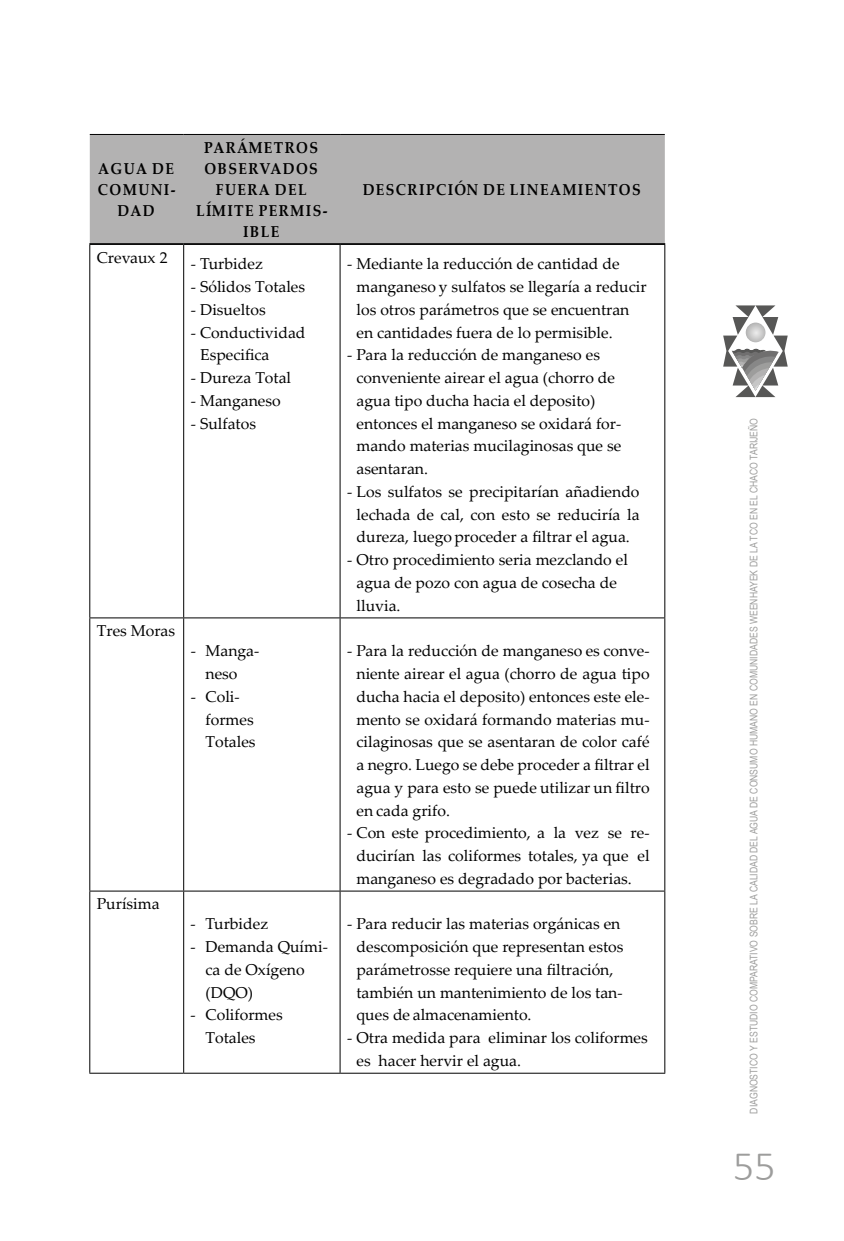
<style>
.page{position:relative;width:844px;height:1241px;background:#fff}
.page>*{position:absolute;margin:0;border:0;box-sizing:border-box;transform-origin:0 0}
.t1{font:300 42px "Calibri";color:#9d9d9c}
.t2{font:15.75px/22.8px "Palatino Linotype";color:#000}
.t3{font:700 15.75px/21px "Palatino Linotype";letter-spacing:.1em;color:#000;text-align:center;scale:.9 1}
.t4{font:10.5px "Arial Narrow";color:#9d9d9c}
</style>
<div class="page">
<svg style="left:723px;top:305px;width:64px;height:92px"></svg>
<svg style="left:745px;top:322px;width:20px;height:20px"></svg>
<div style="left:90px;top:135px;width:574px;height:108px;background:#b3b2b2"></div>
<hr style="left:90px;top:134px;width:94px;height:1px;background:#000">
<hr style="left:184px;top:134px;width:156px;height:1px;background:#000">
<hr style="left:340px;top:134px;width:324px;height:1px;background:#000">
<hr style="left:89px;top:245px;width:1px;height:372px;background:#000">
<hr style="left:183px;top:245px;width:1px;height:372px;background:#000">
<hr style="left:339px;top:245px;width:1px;height:372px;background:#000">
<hr style="left:664px;top:245px;width:1px;height:372px;background:#000">
<hr style="left:89px;top:617px;width:95px;height:1px;background:#000">
<hr style="left:89px;top:618px;width:1px;height:272px;background:#000">
<hr style="left:184px;top:617px;width:156px;height:1px;background:#000">
<hr style="left:183px;top:618px;width:1px;height:272px;background:#000">
<hr style="left:340px;top:617px;width:325px;height:1px;background:#000">
<hr style="left:339px;top:618px;width:1px;height:272px;background:#000">
<hr style="left:664px;top:618px;width:1px;height:272px;background:#000">
<hr style="left:89px;top:890px;width:95px;height:1px;background:#000">
<hr style="left:89px;top:891px;width:1px;height:181px;background:#000">
<hr style="left:184px;top:890px;width:156px;height:1px;background:#000">
<hr style="left:183px;top:891px;width:1px;height:181px;background:#000">
<hr style="left:340px;top:890px;width:325px;height:1px;background:#000">
<hr style="left:339px;top:891px;width:1px;height:181px;background:#000">
<hr style="left:664px;top:891px;width:1px;height:181px;background:#000">
<hr style="left:89px;top:1072px;width:95px;height:1px;background:#000">
<hr style="left:184px;top:1072px;width:156px;height:1px;background:#000">
<hr style="left:340px;top:1072px;width:325px;height:1px;background:#000">
<hr style="left:89px;top:243px;width:95px;height:2px;background:#000">
<hr style="left:184px;top:243px;width:156px;height:2px;background:#000">
<hr style="left:340px;top:243px;width:325px;height:2px;background:#000">
<p class="t3" style="left:98px;top:157px;width:88px">AGUA DE<br>COMUNI-<br>DAD</p>
<p class="t2" style="left:97px;top:246px;width:72px">Crevaux 2</p>
<p class="t3" style="left:196px;top:136px;width:147px">PARÁMETROS<br>OBSERVADOS<br>FUERA DEL<br>LÍMITE PERMIS-<br>IBLE</p>
<p class="t2" style="left:191px;top:252px;width:74px">- Turbidez</p>
<p class="t2" style="left:191px;top:275px;width:116px">- Sólidos Totales</p>
<p class="t2" style="left:191px;top:297px;width:76px">- Disueltos</p>
<p class="t2" style="left:200px;top:320px;width:107px;text-indent:-9px">- Conductividad<br>Especifica</p>
<p class="t2" style="left:191px;top:366px;width:102px">- Dureza Total</p>
<p class="t2" style="left:191px;top:388px;width:92px">- Manganeso</p>
<p class="t2" style="left:191px;top:411px;width:67px">- Sulfatos</p>
<p class="t2" style="left:97px;top:619px;width:80px">Tres Moras</p>
<p class="t2" style="left:191px;top:638px;width:70px;text-align:center">- Manga&shy;neso</p>
<p class="t2" style="left:205px;top:684px;width:52px;text-indent:-15px">- Coli&shy;formes<br>Totales</p>
<p class="t2" style="left:97px;top:891px;width:64px">Purísima</p>
<p class="t2" style="left:191px;top:911px;width:79px">- Turbidez</p>
<p class="t2" style="left:205px;top:934px;width:124px;text-indent:-15px">- Demanda Quími&shy;ca de Oxígeno (DQO)</p>
<p class="t2" style="left:205px;top:1002px;width:79px;text-indent:-15px">- Coliformes<br>Totales</p>
<p class="t3" style="left:362px;top:178px;width:310px">DESCRIPCIÓN DE LINEAMIENTOS</p>
<p class="t2" style="left:356px;top:252px;width:291px;text-indent:-9px">- Mediante la reducción de cantidad de manganeso y sulfatos se llegaría a reducir los otros parámetros que se encuentran en cantidades fuera de lo permisible.</p>
<p class="t2" style="left:356px;top:343px;width:266px;text-indent:-9px">- Para la reducción de manganeso es conveniente airear el agua (chorro de agua tipo ducha hacia el deposito) entonces el manganeso se oxidará for&shy;mando materias mucilaginosas que se asentaran.</p>
<p class="t2" style="left:356px;top:479px;width:284px;text-align:justify;text-indent:-9px">- Los sulfatos se precipitarían añadiendo lechada de cal, con esto se reduciría la dureza, luego proceder a filtrar el agua.</p>
<p class="t2" style="left:356px;top:547px;width:273px;text-indent:-9px">- Otro procedimiento seria mezclando el agua de pozo con agua de cosecha de lluvia.</p>
<p class="t2" style="left:356px;top:638px;width:294px;text-align:justify;text-indent:-9px">- Para la reducción de manganeso es conve&shy;niente airear el agua (chorro de agua tipo ducha hacia el deposito) entonces este ele&shy;mento se oxidará formando materias mu&shy;cilaginosas que se asentaran de color café a negro. Luego se debe proceder a filtrar el agua y para esto se puede utilizar un filtro en cada grifo.</p>
<p class="t2" style="left:347px;top:820px;width:304px;text-align:center">- Con este procedimiento, a la vez se re&shy;ducirían las coliformes totales, ya que el manganeso es degradado por bacterias.</p>
<p class="t2" style="left:356px;top:911px;width:268px;text-indent:-9px">- Para reducir las materias orgánicas en descomposición que representan estos parámetrosse requiere una filtración, también un mantenimiento de los tan&shy;ques de almacenamiento.</p>
<p class="t2" style="left:356px;top:1025px;width:293px;text-indent:-9px">- Otra medida para eliminar los coliformes es hacer hervir el agua.</p>
<p class="t4" style="left:746px;top:1113px;width:697px;rotate:-90deg">DIAGNOSTICO Y ESTUDIO COMPARATIVO SOBRE LA CALIDAD DEL AGUA DE CONSUMO HUMANO EN COMUNIDADES WEENHAYEK DE LA TCO EN EL CHACO TARIJEÑO</p>
<h1 class="t1" style="left:733px;top:1139px;width:44px">55</h1>
</div>
